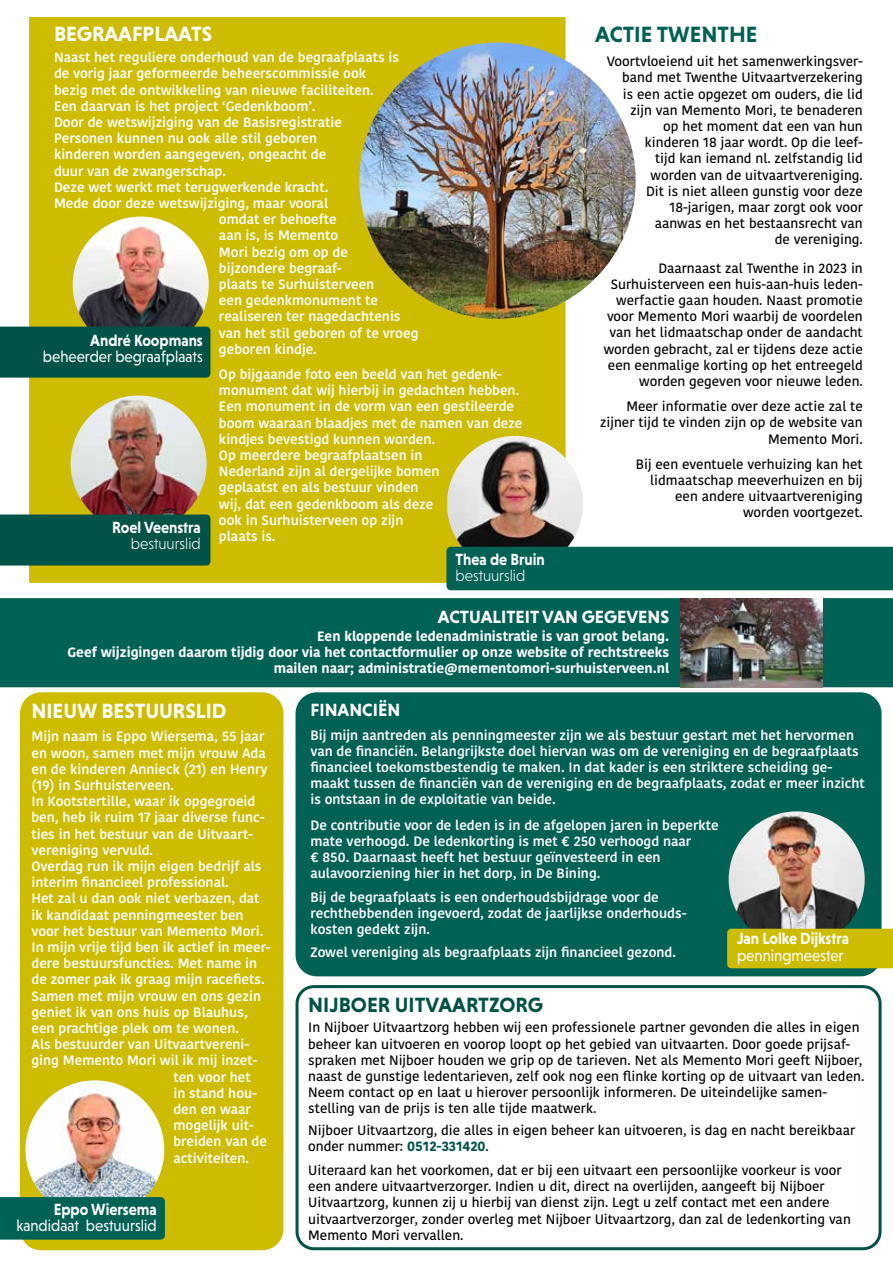
<style>
.page{position:relative;width:893px;height:1263px;background:#fff}
.page>*{position:absolute;margin:0;border:0;box-sizing:border-box;transform-origin:0 0}
.t1{font:700 22.5px "Niveau Grotesk";color:#006255}
.t2{font:700 21px "Niveau Grotesk";color:#fff}
.t3{font:700 21px "Niveau Grotesk";color:#005346}
.t4{font:700 18px "Niveau Grotesk";color:#fff}
.t5{font:700 16.5px "Niveau Grotesk";color:#fff;scale:.91 1}
.t6{font:16.5px "Niveau Grotesk";color:#fff;scale:.91 1}
.t7{font:300 16.5px "Niveau Grotesk";color:#fff;scale:.91 1}
.t8{font:600 13.5px/16.2px "Kohinoor Bangla";color:#fff}
.t9{font:500 13.5px/16.2px "Kohinoor Bangla";color:#000;text-align:right}
.t10{font:700 13.5px/16.2px "Kohinoor Bangla";color:#fff;text-align:right}
.s1{font-weight:700;color:#005346}
</style>
<div class="page">
<div style="left:20px;top:692px;width:263px;height:558px;background:#cebc00;border-radius:21px"></div>
<div style="left:29px;top:17px;width:537px;height:566px;background:#cebc00;border:3px solid #cebc00"></div>
<img style="left:73px;top:217px;width:136px;height:136px;border-radius:68px">
<div style="left:0;top:327px;width:210px;height:51px;background:#005346"></div>
<img style="left:71px;top:395px;width:136px;height:136px;border-radius:68px">
<div style="left:0;top:514px;width:210px;height:51px;background:#005346"></div>
<img style="left:25px;top:1080px;width:139px;height:139px;border-radius:69px">
<div style="left:0;top:1197px;width:165px;height:42px;background:#006255"></div>
<div style="left:296px;top:985px;width:585px;height:265px;border:3px solid #005346;border-radius:17px"></div>
<div style="left:296px;top:692px;width:585px;height:284px;background:#006255;border-radius:21px"></div>
<img style="left:729px;top:811px;width:136px;height:136px;border-radius:68px">
<div style="left:727px;top:929px;width:166px;height:39px;background:#cebc00"></div>
<div style="left:0;top:598px;width:893px;height:89px;background:#006255"></div>
<img style="left:447px;top:436px;width:136px;height:111px">
<div style="left:446px;top:547px;width:447px;height:43px;background:#006255"></div>
<img style="left:359px;top:43px;width:277px;height:276px;border-radius:138px">
<img style="left:680px;top:598px;width:143px;height:89px">
<h2 class="t2" style="left:54px;top:21px;width:160px">BEGRAAFPLAATS</h2>
<p class="t8" style="left:54px;top:49px;width:346px">Naast het reguliere onderhoud van de begraafplaats is</p>
<p class="t8" style="left:54px;top:65px;width:314px">de vorig jaar geformeerde beheerscommissie ook</p>
<p class="t8" style="left:54px;top:81px;width:321px">bezig met de ontwikkeling van nieuwe faciliteiten.</p>
<p class="t8" style="left:54px;top:97px;width:263px">Een daarvan is het project ‘Gedenkboom’.</p>
<p class="t8" style="left:54px;top:114px;width:289px">Door de wetswijziging van de Basisregistratie</p>
<p class="t8" style="left:54px;top:130px;width:265px">Personen kunnen nu ook alle stil geboren</p>
<p class="t8" style="left:54px;top:146px;width:274px">kinderen worden aangegeven, ongeacht de</p>
<p class="t8" style="left:54px;top:162px;width:173px">duur van de zwangerschap.</p>
<p class="t8" style="left:54px;top:178px;width:276px">Deze wet werkt met terugwerkende kracht.</p>
<p class="t8" style="left:54px;top:195px;width:276px">Mede door deze wetswijziging, maar vooral</p>
<p class="t8" style="left:219px;top:211px;width:119px">omdat er behoefte</p>
<p class="t8" style="left:219px;top:227px;width:121px">aan is, is Memento</p>
<p class="t8" style="left:219px;top:243px;width:131px">Mori bezig om op de</p>
<p class="t8" style="left:219px;top:259px;width:124px">bijzondere begraaf-</p>
<p class="t8" style="left:219px;top:276px;width:157px">plaats te Surhuisterveen</p>
<p class="t8" style="left:219px;top:292px;width:161px">een gedenkmonument te</p>
<p class="t8" style="left:219px;top:308px;width:183px">realiseren ter nagedachtenis</p>
<p class="t8" style="left:219px;top:324px;width:201px">van het stil geboren of te vroeg</p>
<p class="t8" style="left:219px;top:340px;width:99px">geboren kindje.</p>
<p class="t8" style="left:219px;top:366px;width:305px">Op bijgaande foto een beeld van het gedenk&shy;monument dat wij hierbij in gedachten hebben.<br>Een monument in de vorm van een gestileerde boom waaraan blaadjes met de namen van deze kindjes bevestigd kunnen worden.<br>Op meerdere begraafplaatsen in<br>Nederland zijn al dergelijke bomen<br>geplaatst en als bestuur vinden<br>wij, dat een gedenkboom als deze<br>ook in Surhuisterveen op zijn<br>plaats is.</p>
<p class="t5" style="left:90px;top:330px;width:125px">André Koopmans</p>
<p class="t6" style="left:43px;top:347px;width:177px">beheerder begraafplaats</p>
<p class="t5" style="left:112px;top:517px;width:99px">Roel Veenstra</p>
<p class="t7" style="left:131px;top:534px;width:78px">bestuurslid</p>
<p class="t5" style="left:455px;top:550px;width:100px">Thea de Bruin</p>
<p class="t7" style="left:455px;top:567px;width:78px">bestuurslid</p>
<h1 class="t1" style="left:595px;top:22px;width:164px">ACTIE TWENTHE</h1>
<p class="t9" style="left:607px;top:53px;width:258px">Voortvloeiend uit het samenwerkingsver&shy;band met Twenthe Uitvaartverzekering<br>is een actie opgezet om ouders, die lid zijn van Memento Mori, te benaderen<br>op het moment dat een van hun kinderen 18 jaar wordt. Op die leef-<br>tijd kan iemand nl. zelfstandig lid worden van de uitvaartvereniging.<br>Dit is niet alleen gunstig voor deze 18-jarigen, maar zorgt ook voor<br>aanwas en het bestaansrecht van<br>de vereniging.</p>
<p class="t9" style="left:604px;top:259px;width:261px">Daarnaast zal Twenthe in 2023 in Surhuisterveen een huis-aan-huis leden&shy;werfactie gaan houden. Naast promotie voor Memento Mori waarbij de voordelen van het lidmaatschap onder de aandacht worden gebracht, zal er tijdens deze actie een eenmalige korting op het entreegeld worden gegeven voor nieuwe leden.</p>
<p class="t9" style="left:600px;top:398px;width:264px">Meer informatie over deze actie zal te zijner tijd te vinden zijn op de website van<br>Memento Mori.</p>
<p class="t9" style="left:636px;top:456px;width:228px">Bij een eventuele verhuizing kan het lidmaatschap meeverhuizen en bij een andere uitvaartvereniging worden voortgezet.</p>
<h3 class="t4" style="left:438px;top:606px;width:233px">ACTUALITEIT VAN GEGEVENS</h3>
<p class="t10" style="left:67px;top:627px;width:603px">Een kloppende ledenadministratie is van groot belang.<br>Geef wijzigingen daarom tijdig door via het contactformulier op onze website of rechtstreeks mailen naar; administratie@mementomori-surhuisterveen.nl</p>
<h2 class="t2" style="left:31px;top:699px;width:197px">NIEUW BESTUURSLID</h2>
<p class="t8" style="left:31px;top:728px;width:234px">Mijn naam is Eppo Wiersema, 55 jaar</p>
<p class="t8" style="left:31px;top:744px;width:236px">en woon, samen met mijn vrouw Ada</p>
<p class="t8" style="left:31px;top:760px;width:238px">en de kinderen Annieck (21) en Henry</p>
<p class="t8" style="left:31px;top:777px;width:144px">(19) in Surhuisterveen.</p>
<p class="t8" style="left:31px;top:793px;width:225px">In Kootstertille, waar ik opgegroeid</p>
<p class="t8" style="left:31px;top:809px;width:235px">ben, heb ik ruim 17 jaar diverse func-</p>
<p class="t8" style="left:31px;top:825px;width:223px">ties in het bestuur van de Uitvaart-</p>
<p class="t8" style="left:31px;top:841px;width:123px">vereniging vervuld.</p>
<p class="t8" style="left:31px;top:858px;width:231px">Overdag run ik mijn eigen bedrijf als</p>
<p class="t8" style="left:31px;top:874px;width:199px">interim financieel professional.</p>
<p class="t8" style="left:31px;top:890px;width:230px">Het zal u dan ook niet verbazen, dat</p>
<p class="t8" style="left:31px;top:906px;width:214px">ik kandidaat penningmeester ben</p>
<p class="t8" style="left:31px;top:922px;width:234px">voor het bestuur van Memento Mori.</p>
<p class="t8" style="left:31px;top:939px;width:241px">In mijn vrije tijd ben ik actief in meer-</p>
<p class="t8" style="left:31px;top:955px;width:227px">dere bestuursfuncties. Met name in</p>
<p class="t8" style="left:31px;top:971px;width:235px">de zomer pak ik graag mijn racefiets.</p>
<p class="t8" style="left:31px;top:987px;width:231px">Samen met mijn vrouw en ons gezin</p>
<p class="t8" style="left:31px;top:1003px;width:218px">geniet ik van ons huis op Blauhus,</p>
<p class="t8" style="left:31px;top:1020px;width:209px">een prachtige plek om te wonen.</p>
<p class="t8" style="left:31px;top:1036px;width:220px">Als bestuurder van Uitvaartvereni-</p>
<p class="t8" style="left:31px;top:1052px;width:227px">ging Memento Mori wil ik mij inzet-</p>
<p class="t8" style="left:173px;top:1068px;width:79px">ten voor het</p>
<p class="t8" style="left:173px;top:1084px;width:85px">in stand hou-</p>
<p class="t8" style="left:173px;top:1101px;width:79px">den en waar</p>
<p class="t8" style="left:173px;top:1117px;width:82px">mogelijk uit-</p>
<p class="t8" style="left:173px;top:1133px;width:95px">breiden van de</p>
<p class="t8" style="left:173px;top:1149px;width:77px">activiteiten.</p>
<p class="t5" style="left:54px;top:1199px;width:115px">Eppo Wiersema</p>
<p class="t6" style="left:16px;top:1216px;width:156px">kandidaat bestuurslid</p>
<h3 class="t4" style="left:310px;top:700px;width:91px">FINANCIËN</h3>
<p class="t8" style="left:310px;top:726px;width:556px">Bij mijn aantreden als penningmeester zijn we als bestuur gestart met het hervormen van de financiën. Belangrijkste doel hiervan was om de vereniging en de begraafplaats financieel toekomstbestendig te maken. In dat kader is een striktere scheiding ge&shy;maakt tussen de financiën van de vereniging en de begraafplaats, zodat er meer inzicht is ontstaan in de exploitatie van beide.</p>
<p class="t8" style="left:310px;top:816px;width:410px">De contributie voor de leden is in de afgelopen jaren in beperkte mate verhoogd. De ledenkorting is met € 250 verhoogd naar<br>€ 850. Daarnaast heeft het bestuur geïnvesteerd in een aulavoorziening hier in het dorp, in De Bining.</p>
<p class="t8" style="left:310px;top:888px;width:378px">Bij de begraafplaats is een onderhoudsbijdrage voor de rechthebbenden ingevoerd, zodat de jaarlijkse onderhouds&shy;kosten gedekt zijn.</p>
<p class="t8" style="left:310px;top:944px;width:367px">Zowel vereniging als begraafplaats zijn financieel gezond.</p>
<p class="t5" style="left:737px;top:929px;width:124px">Jan Lolke Dijkstra</p>
<p class="t6" style="left:737px;top:946px;width:119px">penningmeester</p>
<h2 class="t3" style="left:308px;top:992px;width:236px">NIJBOER UITVAARTZORG</h2>
<p class="t9" style="left:308px;top:1019px;width:557px;text-align:left">In Nijboer Uitvaartzorg hebben wij een professionele partner gevonden die alles in eigen beheer kan uitvoeren en voorop loopt op het gebied van uitvaarten. Door goede prijsaf&shy;spraken met Nijboer houden we grip op de tarieven. Net als Memento Mori geeft Nijboer, naast de gunstige ledentarieven, zelf ook nog een flinke korting op de uitvaart van leden.<br>Neem contact op en laat u hierover persoonlijk informeren. De uiteindelijke samen&shy;stelling van de prijs is ten alle tijde maatwerk.</p>
<p class="t9" style="left:308px;top:1122px;width:549px;text-align:left">Nijboer Uitvaartzorg, die alles in eigen beheer kan uitvoeren, is dag en nacht bereikbaar onder nummer: <span class="s1">0512-331420</span>.</p>
<p class="t9" style="left:308px;top:1162px;width:544px;text-align:left">Uiteraard kan het voorkomen, dat er bij een uitvaart een persoonlijke voorkeur is voor een andere uitvaartverzorger. Indien u dit, direct na overlijden, aangeeft bij Nijboer Uitvaartzorg, kunnen zij u hierbij van dienst zijn. Legt u zelf contact met een andere uitvaartverzorger, zonder overleg met Nijboer Uitvaartzorg, dan zal de ledenkorting van Memento Mori vervallen.</p>
</div>
